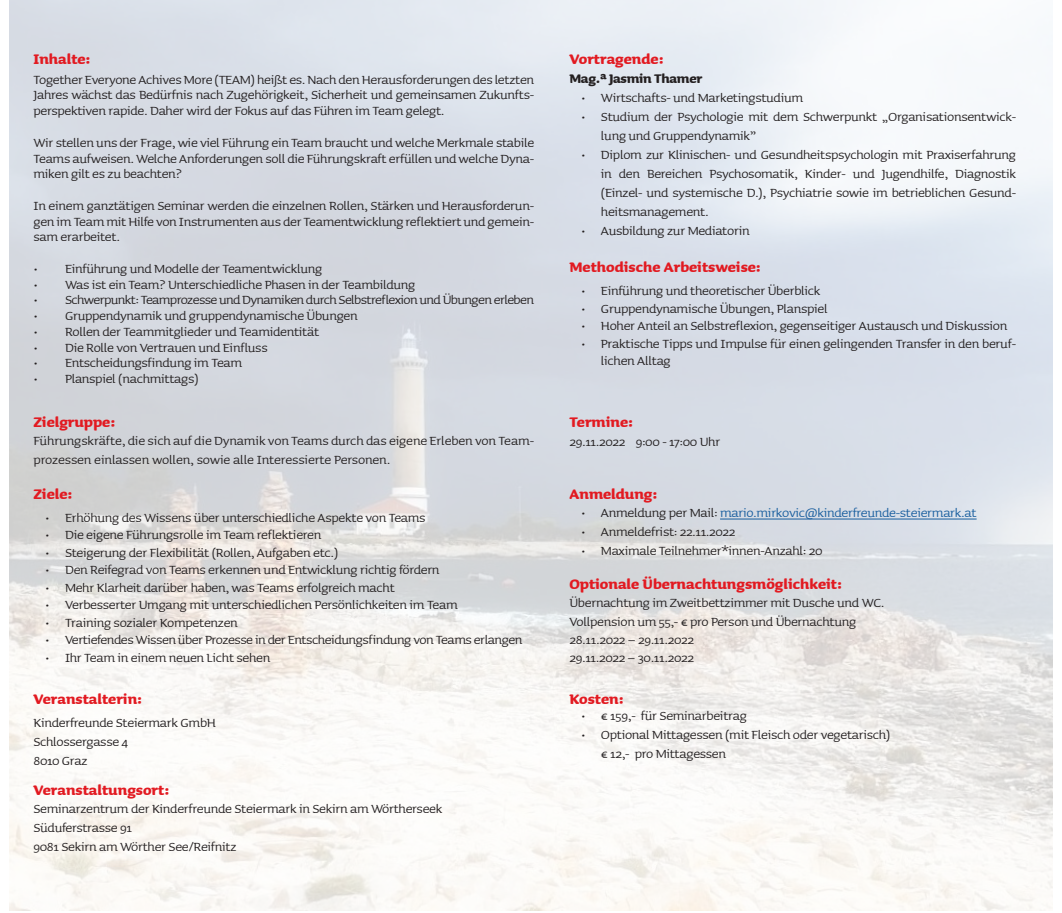
<style>
.page{position:relative;width:1062px;height:913px;background:#fff}
.page>*{position:absolute;margin:0;border:0;box-sizing:border-box;transform-origin:0 0}
.t1{font:700 17.5px "Sauna";color:#e21a21}
.t2{font:15.75px/18.9px "Sauna";letter-spacing:-.02em;color:#231f20}
.t3{font:15.75px "Sauna";letter-spacing:-.04em;color:#231f20}
.t4{font:15.75px "Sauna";letter-spacing:-.02em;color:#175d9e}
.Absatzformat_1{font:700 15.75px "Sauna";letter-spacing:-.02em;color:#231f20}
.s1{color:#231f20}
</style>
<div class="page">
<hr style="left:720px;top:519px;width:256px;height:1px;background:#175d9e">
<p class="t1" style="left:33px;top:48px;width:59px">Inhalte:</p>
<p class="t2" style="left:33px;top:71px;width:502px;line-height:15.8px;text-align:justify">Together Everyone Achives More (TEAM) heißt es. Nach den Herausforderungen des letzten Jahres wächst das Bedürfnis nach Zugehörigkeit, Sicherheit und gemeinsamen Zukunfts&shy;perspektiven rapide. Daher wird der Fokus auf das Führen im Team gelegt.</p>
<p class="t2" style="left:33px;top:134px;width:502px;line-height:15.8px;text-align:justify">Wir stellen uns der Frage, wie viel Führung ein Team braucht und welche Merkmale stabile Teams aufweisen. Welche Anforderungen soll die Führungskraft erfüllen und welche Dyna&shy;miken gilt es zu beachten?</p>
<p class="t2" style="left:33px;top:197px;width:502px;line-height:15.8px;text-align:justify">In einem ganztätigen Seminar werden die einzelnen Rollen, Stärken und Herausforderun&shy;gen im Team mit Hilfe von Instrumenten aus der Teamentwicklung reflektiert und gemein&shy;sam erarbeitet.</p>
<p class="t2" style="left:33px;top:258px;width:290px">• Einführung und Modelle der Teamentwicklung</p>
<p class="t2" style="left:33px;top:274px;width:383px">• Was ist ein Team? Unterschiedliche Phasen in der Teambildung</p>
<p class="t3" style="left:33px;top:290px;width:502px">• Schwerpunkt: Teamprozesse und Dynamiken durch Selbstreflexion und Übungen erleben</p>
<p class="t2" style="left:33px;top:305px;width:326px">• Gruppendynamik und gruppendynamische Übungen</p>
<p class="t2" style="left:33px;top:321px;width:287px">• Rollen der Teammitglieder und Teamidentität</p>
<p class="t2" style="left:33px;top:337px;width:236px">• Die Rolle von Vertrauen und Einfluss</p>
<p class="t2" style="left:33px;top:353px;width:210px">• Entscheidungsfindung im Team</p>
<p class="t2" style="left:33px;top:368px;width:167px">• Planspiel (nachmittags)</p>
<p class="t1" style="left:33px;top:411px;width:83px">Zielgruppe:</p>
<p class="t2" style="left:33px;top:430px;width:502px">Führungskräfte, die sich auf die Dynamik von Teams durch das eigene Erleben von Team&shy;prozessen einlassen wollen, sowie alle Interessierte Personen.</p>
<p class="t1" style="left:33px;top:482px;width:41px">Ziele:</p>
<p class="t2" style="left:45px;top:507px;width:382px">• Erhöhung des Wissens über unterschiedliche Aspekte von Teams</p>
<p class="t2" style="left:45px;top:524px;width:278px">• Die eigene Führungsrolle im Team reflektieren</p>
<p class="t2" style="left:45px;top:542px;width:295px">• Steigerung der Flexibilität (Rollen, Aufgaben etc.)</p>
<p class="t2" style="left:45px;top:559px;width:396px">• Den Reifegrad von Teams erkennen und Entwicklung richtig fördern</p>
<p class="t2" style="left:45px;top:577px;width:351px">• Mehr Klarheit darüber haben, was Teams erfolgreich macht</p>
<p class="t2" style="left:45px;top:594px;width:414px">• Verbesserter Umgang mit unterschiedlichen Persönlichkeiten im Team</p>
<p class="t2" style="left:45px;top:612px;width:194px">• Training sozialer Kompetenzen</p>
<p class="t2" style="left:45px;top:629px;width:479px">• Vertiefendes Wissen über Prozesse in der Entscheidungsfindung von Teams erlangen</p>
<p class="t2" style="left:45px;top:647px;width:227px">• Ihr Team in einem neuen Licht sehen</p>
<p class="t1" style="left:33px;top:688px;width:110px">Veranstalterin:</p>
<p class="t2" style="left:33px;top:712px;width:184px">Kinderfreunde Steiermark GmbH</p>
<p class="t2" style="left:33px;top:731px;width:96px">Schlossergasse 4</p>
<p class="t2" style="left:33px;top:750px;width:56px">8010 Graz</p>
<p class="t1" style="left:33px;top:779px;width:137px">Veranstaltungsort:</p>
<p class="t2" style="left:33px;top:798px;width:410px">Seminarzentrum der Kinderfreunde Steiermark in Sekirn am Wörtherseek</p>
<p class="t2" style="left:33px;top:817px;width:100px">Süduferstrasse 91</p>
<p class="t2" style="left:33px;top:836px;width:204px">9081 Sekirn am Wörther See/Reifnitz</p>
<p class="t1" style="left:569px;top:48px;width:96px">Vortragende:</p>
<p class="Absatzformat_1" style="left:569px;top:69px;width:134px">Mag.ª Jasmin Thamer</p>
<p class="t2" style="left:581px;top:88px;width:223px">• Wirtschafts- und Marketingstudium</p>
<p class="t2" style="left:601px;top:107px;width:416px;text-indent:-20px">• Studium der Psychologie mit dem Schwerpunkt „Organisationsentwick&shy;lung und Gruppendynamik”</p>
<p class="t2" style="left:601px;top:145px;width:416px;text-align:justify;text-indent:-20px">• Diplom zur Klinischen- und Gesundheitspsychologin mit Praxiserfahrung in den Bereichen Psychosomatik, Kinder- und Jugendhilfe, Diagnostik (Einzel- und systemische D.), Psychiatrie sowie im betrieblichen Gesund&shy;heitsmanagement.</p>
<p class="t2" style="left:581px;top:220px;width:170px">• Ausbildung zur Mediatorin</p>
<p class="t1" style="left:569px;top:256px;width:193px">Methodische Arbeitsweise:</p>
<p class="t2" style="left:581px;top:281px;width:241px">• Einführung und theoretischer Überblick</p>
<p class="t2" style="left:581px;top:298px;width:248px">• Gruppendynamische Übungen, Planspiel</p>
<p class="t2" style="left:581px;top:316px;width:428px">• Hoher Anteil an Selbstreflexion, gegenseitiger Austausch und Diskussion</p>
<p class="t2" style="left:601px;top:334px;width:416px;line-height:17.5px;text-indent:-20px">• Praktische Tipps und Impulse für einen gelingenden Transfer in den beruf&shy;lichen Alltag</p>
<p class="t1" style="left:569px;top:411px;width:65px">Termine:</p>
<p class="t2" style="left:569px;top:431px;width:152px">29.11.2022 9:00 - 17:00 Uhr</p>
<p class="t1" style="left:569px;top:482px;width:90px">Anmeldung:</p>
<p class="t4" style="left:581px;top:503px;width:397px"><span class="s1">• Anmeldung per Mail:</span> mario.mirkovic@kinderfreunde-steiermark.at</p>
<p class="t2" style="left:581px;top:521px;width:156px">• Anmeldefrist: 22.11.2022</p>
<p class="t2" style="left:581px;top:540px;width:243px">• Maximale Teilnehmer*innen-Anzahl: 20</p>
<p class="t1" style="left:569px;top:573px;width:274px">Optionale Übernachtungsmöglichkeit:</p>
<p class="t2" style="left:569px;top:592px;width:316px">Übernachtung im Zweitbettzimmer mit Dusche und WC.</p>
<p class="t2" style="left:569px;top:611px;width:288px">Vollpension um 55,- € pro Person und Übernachtung</p>
<p class="t2" style="left:569px;top:629px;width:126px">28.11.2022 – 29.11.2022</p>
<p class="t2" style="left:569px;top:648px;width:126px">29.11.2022 – 30.11.2022</p>
<p class="t1" style="left:569px;top:688px;width:56px">Kosten:</p>
<p class="t2" style="left:581px;top:705px;width:167px">• € 159,- für Seminarbeitrag</p>
<p class="t2" style="left:601px;top:724px;width:291px;text-indent:-20px">• Optional Mittagessen (mit Fleisch oder vegetarisch) € 12,- pro Mittagessen</p>
</div>
